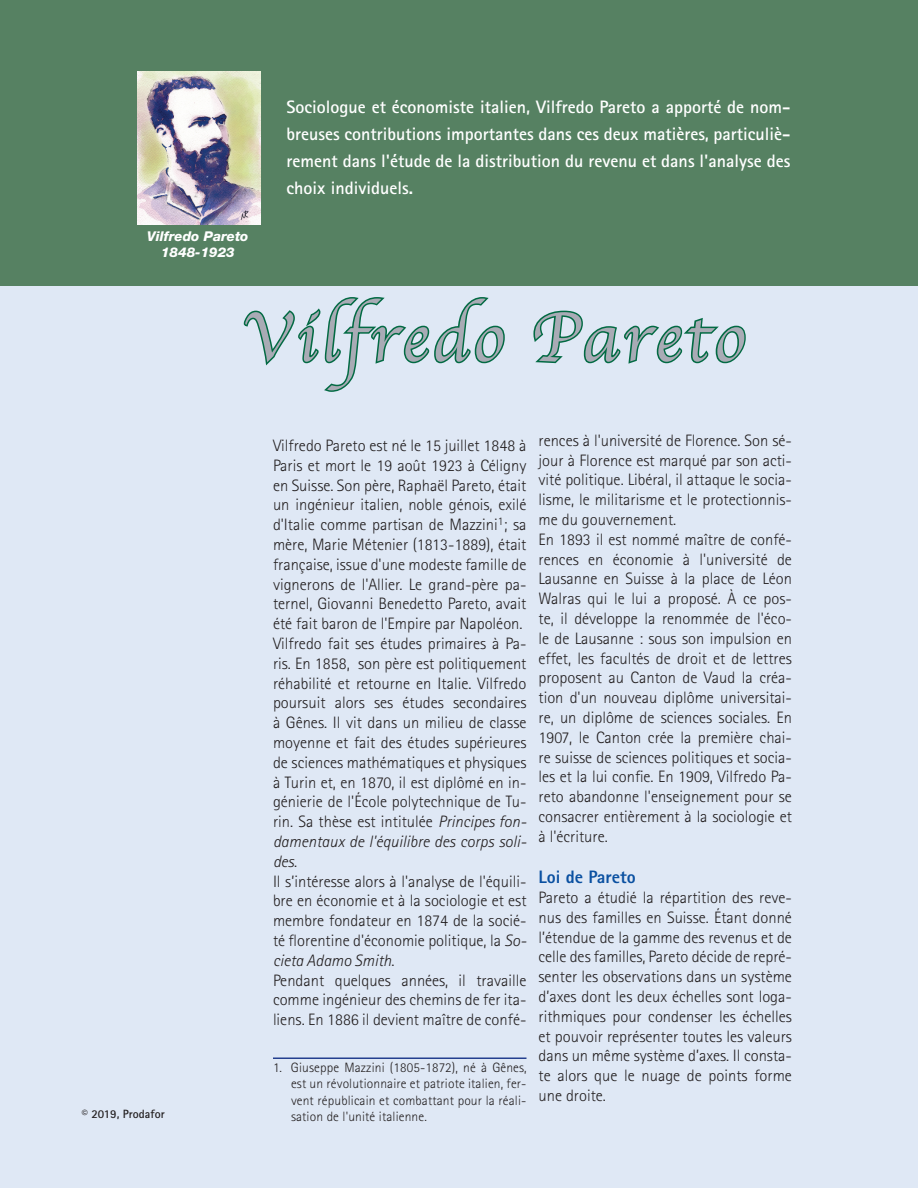
<style>
.page{position:relative;width:918px;height:1188px;background:#fff}
.page>*{position:absolute;margin:0;border:0;box-sizing:border-box;transform-origin:0 0}
.Titre{font:72px "Apple Chancery";letter-spacing:.05em;color:#a9abb5}
.t1{font:700 18px/27px "Rotis Sans Serif";color:#fff;text-align:justify}
.Sous-titre_2{font:800 18px "Rotis Sans Serif";color:#0a50a1}
.t2{font:300 16.5px/19.8px "Rotis Sans Serif";color:#231f20;text-align:justify}
.Note_de_bas_de_page{font:300 13.5px/16.2px "Rotis Sans Serif";letter-spacing:.01em;color:#231f20;text-align:justify}
.Bas_de_photos{font:italic 800 13.5px "Helvetica Neue LT Std";color:#fff}
.t3{font:700 12px "Rotis Sans Serif";color:#231f20}
.s1{font-style:italic}
</style>
<div class="page">
<div style="left:1px;top:1px;width:917px;height:1187px;background:#dfe8f5"></div>
<div style="left:0;top:0;width:918px;height:286px;background:#568162"></div>
<svg style="left:243px;top:297px;width:262px;height:95px"></svg>
<svg style="left:533px;top:310px;width:213px;height:54px"></svg>
<img style="left:137px;top:71px;width:123px;height:154px">
<hr style="left:273px;top:1057px;width:253px;height:2px;background:#25408f">
<p class="Bas_de_photos" style="left:147px;top:228px;width:103px">Vilfredo Pareto</p>
<p class="Bas_de_photos" style="left:161px;top:244px;width:75px">1848-1923</p>
<p class="t1" style="left:286px;top:93px;width:506px">Sociologue et économiste italien, Vilfredo Pareto a apporté de nom&shy;breuses contributions importantes dans ces deux matières, particuliè&shy;rement dans l'étude de la distribution du revenu et dans l'analyse des choix individuels.</p>
<p class="t3" style="left:82px;top:1106px;width:84px">© 2019, Prodafor</p>
<p class="Titre" style="left:242px;top:280px;width:504px">Vilfredo Pareto</p>
<p class="t2" style="left:273px;top:436px;width:255px">Vilfredo Pareto est né le 15 juillet 1848 à Paris et mort le 19 août 1923 à Céligny en Suisse. Son père, Raphaël Pareto, était un ingénieur italien, noble génois, exilé d'Italie comme partisan de Mazzini<sup>1</sup>; sa mère, Marie Métenier (1813-1889), était française, issue d'une modeste famille de vignerons de l'Allier. Le grand-père pa&shy;ternel, Giovanni Benedetto Pareto, avait été fait baron de l'Empire par Napoléon.</p>
<p class="t2" style="left:273px;top:634px;width:255px">Vilfredo fait ses études primaires à Pa&shy;ris. En 1858, son père est politiquement réhabilité et retourne en Italie. Vilfredo poursuit alors ses études secondaires à Gênes. Il vit dans un milieu de classe moyenne et fait des études supérieures de sciences mathématiques et physiques à Turin et, en 1870, il est diplômé en in&shy;génierie de l'École polytechnique de Tu&shy;rin. Sa thèse est intitulée <span class="s1">Principes fon&shy;damentaux de l'équilibre des corps soli&shy;des</span>.</p>
<p class="t2" style="left:273px;top:871px;width:255px">Il s’intéresse alors à l'analyse de l'équili&shy;bre en économie et à la sociologie et est membre fondateur en 1874 de la socié&shy;té florentine d'économie politique, la <span class="s1">So&shy;cieta Adamo Smith</span>.</p>
<p class="t2" style="left:273px;top:970px;width:255px">Pendant quelques années, il travaille comme ingénieur des chemins de fer ita&shy;liens. En 1886 il devient maître de confé-</p>
<p class="Note_de_bas_de_page" style="left:291px;top:1060px;width:237px;text-indent:-18px">1. Giuseppe Mazzini (1805-1872), né à Gênes, est un révolutionnaire et patriote italien, fer&shy;vent républicain et combattant pour la réali&shy;sation de l'unité italienne.</p>
<p class="t2" style="left:538px;top:430px;width:255px">rences à l'université de Florence. Son sé&shy;jour à Florence est marqué par son acti&shy;vité politique. Libéral, il attaque le socia&shy;lisme, le militarisme et le protectionnis&shy;me du gouvernement.</p>
<p class="t2" style="left:538px;top:529px;width:255px">En 1893 il est nommé maître de confé&shy;rences en économie à l'université de Lausanne en Suisse à la place de Léon Walras qui le lui a proposé. À ce pos&shy;te, il développe la renommée de l'éco&shy;le de Lausanne : sous son impulsion en effet, les facultés de droit et de lettres proposent au Canton de Vaud la créa&shy;tion d'un nouveau diplôme universitai&shy;re, un diplôme de sciences sociales. En 1907, le Canton crée la première chai&shy;re suisse de sciences politiques et socia&shy;les et la lui confie. En 1909, Vilfredo Pa&shy;reto abandonne l'enseignement pour se consacrer entièrement à la sociologie et à l'écriture.</p>
<p class="Sous-titre_2" style="left:538px;top:866px;width:99px">Loi de Pareto</p>
<p class="t2" style="left:538px;top:888px;width:255px">Pareto a étudié la répartition des reve&shy;nus des familles en Suisse. Étant donné l’étendue de la gamme des revenus et de celle des familles, Pareto décide de repré&shy;senter les observations dans un système d’axes dont les deux échelles sont loga&shy;rithmiques pour condenser les échelles et pouvoir représenter toutes les valeurs dans un même système d’axes. Il consta&shy;te alors que le nuage de points forme une droite.</p>
</div>
